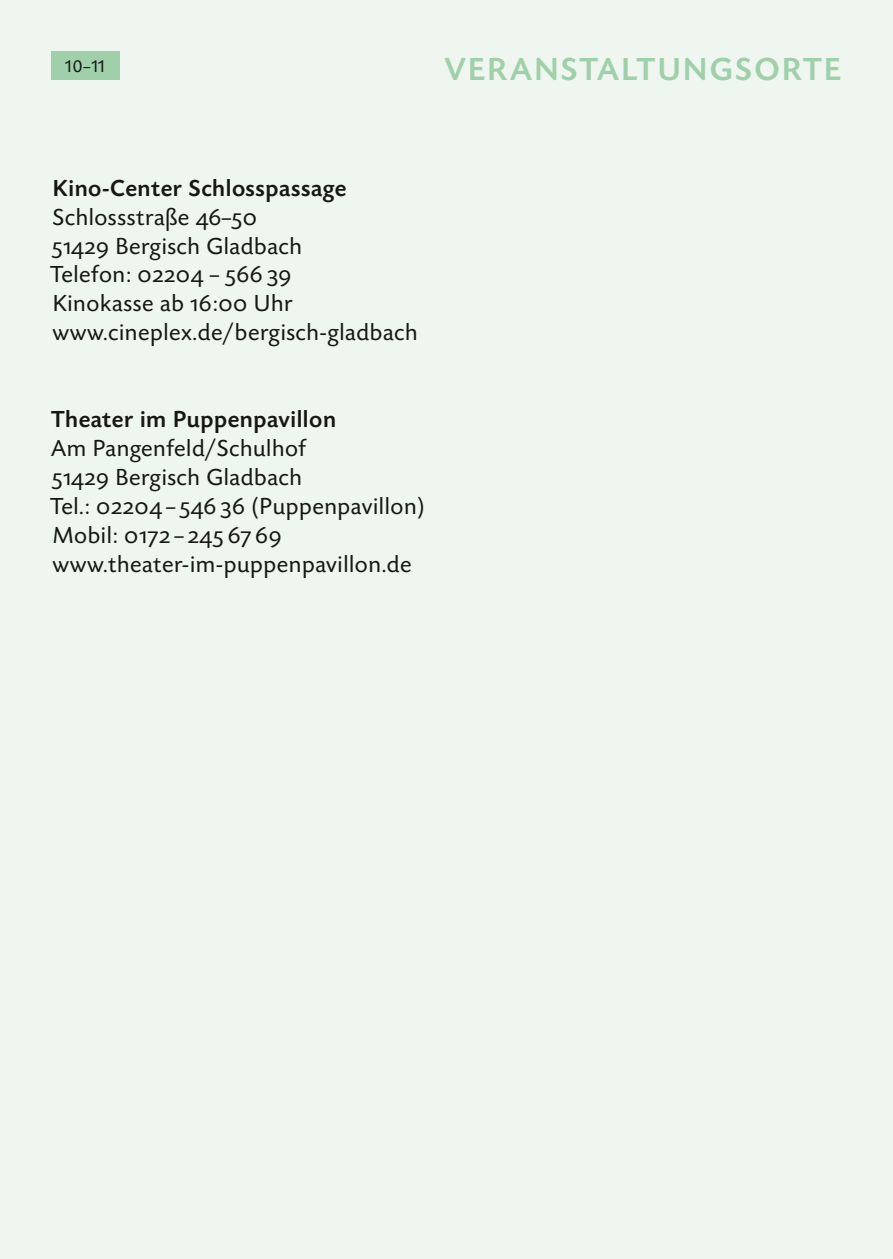
<style>
.page{position:relative;width:893px;height:1259px;background:#eef6ef}
.page>*{position:absolute;margin:0;border:0;box-sizing:border-box;transform-origin:0 0}
.Kapitel{font:500 33px "Today Sans Now Pro";letter-spacing:.075em;color:#9fd0aa}
.FL_TXT{font:24px/28.8px "Today Sans Now Pro";letter-spacing:.025em;color:#181716}
.FL_Subline{font:500 24px "Today Sans Now Pro";letter-spacing:.025em;color:#181716}
.t1{font:18px "Today Sans Now Pro";color:#181716}
</style>
<div class="page">
<div style="left:51px;top:51px;width:68px;height:29px;background:#9fd0aa"></div>
<p class="t1" style="left:65px;top:56px;width:41px">10–11</p>
<p class="Kapitel" style="left:444px;top:50px;width:398px">VERANSTALTUNGSORTE</p>
<p class="FL_Subline" style="left:53px;top:174px;width:295px">Kino-Center Schlosspassage</p>
<p class="FL_TXT" style="left:52px;top:202px;width:251px">Schlossstraße 46–50<br>51429 Bergisch Gladbach</p>
<p class="FL_TXT" style="left:50px;top:260px;width:243px">Telefon: 02204 – 566 39</p>
<p class="FL_TXT" style="left:53px;top:289px;width:242px">Kinokasse ab 16:00 Uhr</p>
<p class="FL_TXT" style="left:52px;top:318px;width:367px">www.cineplex.de/bergisch-gladbach</p>
<p class="FL_Subline" style="left:51px;top:405px;width:286px">Theater im Puppenpavillon</p>
<p class="FL_TXT" style="left:51px;top:434px;width:256px">Am Pangenfeld/Schulhof<br>51429 Bergisch Gladbach</p>
<p class="FL_TXT" style="left:50px;top:491px;width:376px">Tel.: 02204 – 546 36 (Puppenpavillon)</p>
<p class="FL_TXT" style="left:53px;top:520px;width:230px">Mobil: 0172 – 245 67 69</p>
<p class="FL_TXT" style="left:52px;top:549px;width:361px">www.theater-im-puppenpavillon.de</p>
</div>
